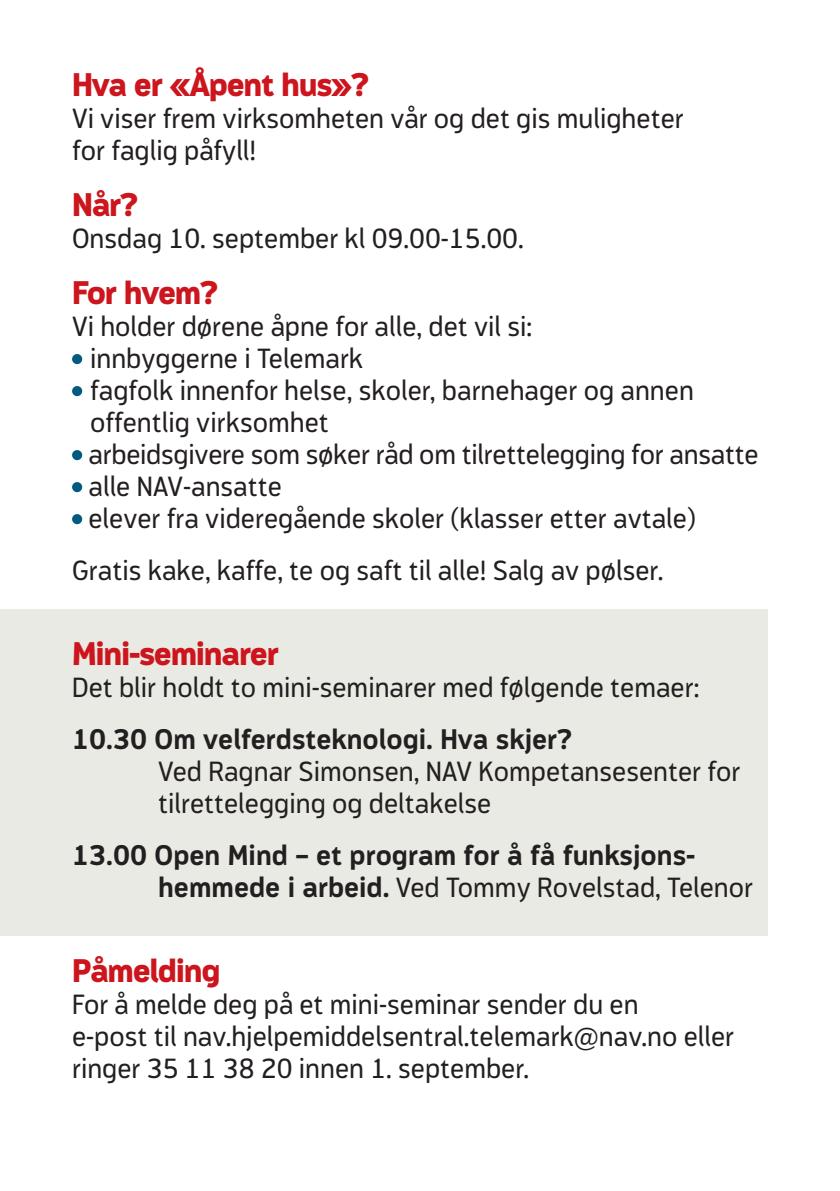
<style>
.page{position:relative;width:840px;height:1191px;background:#fff}
.page>*{position:absolute;margin:0;border:0;box-sizing:border-box;transform-origin:0 0}
.t1{font:800 32px "Modus";letter-spacing:-.04em;color:#cd151d}
.t2{font:28px/32px "Modus";color:#231f20}
.t3{font:700 28px/32px "Modus";color:#231f20}
.s1{font-weight:400}
</style>
<div class="page">
<div style="left:0;top:609px;width:767px;height:326px;background:#e9eae4"></div>
<div style="left:72px;top:354px;width:10px;height:10px;background:#005b7f;border-radius:50%"></div>
<div style="left:72px;top:386px;width:10px;height:10px;background:#005b7f;border-radius:50%"></div>
<div style="left:72px;top:450px;width:10px;height:10px;background:#005b7f;border-radius:50%"></div>
<div style="left:72px;top:482px;width:10px;height:10px;background:#005b7f;border-radius:50%"></div>
<div style="left:72px;top:514px;width:10px;height:10px;background:#005b7f;border-radius:50%"></div>
<p class="t1" style="left:72px;top:67px;width:299px">Hva er «Åpent hus»?</p>
<p class="t2" style="left:72px;top:102px;width:613px">Vi viser frem virksomheten vår og det gis muligheter for faglig påfyll!</p>
<p class="t1" style="left:72px;top:187px;width:68px">Når?</p>
<p class="t2" style="left:72px;top:222px;width:453px">Onsdag 10. september kl 09.00-15.00.</p>
<p class="t1" style="left:72px;top:275px;width:148px">For hvem?</p>
<p class="t2" style="left:88px;top:310px;width:671px;text-indent:-16px">Vi holder dørene åpne for alle, det vil si:<br>innbyggerne i Telemark<br>fagfolk innenfor helse, skoler, barnehager og annen offentlig virksomhet<br>arbeidsgivere som søker råd om tilrettelegging for ansatte alle NAV-ansatte<br>elever fra videregående skoler (klasser etter avtale)</p>
<p class="t2" style="left:72px;top:554px;width:592px">Gratis kake, kaffe, te og saft til alle! Salg av pølser.</p>
<p class="t1" style="left:72px;top:636px;width:208px">Mini-seminarer</p>
<p class="t2" style="left:72px;top:671px;width:628px">Det blir holdt to mini-seminarer med følgende temaer:</p>
<p class="t3" style="left:72px;top:723px;width:501px">10.30 Om velferdsteknologi. Hva skjer?</p>
<p class="t2" style="left:158px;top:755px;width:583px">Ved Ragnar Simonsen, NAV Kompetansesenter for tilrettelegging og deltakelse</p>
<p class="t3" style="left:158px;top:839px;width:596px;text-indent:-86px">13.00 Open Mind – et program for å få funksjons&shy;hemmede i arbeid. <span class="s1">Ved Tommy Rovelstad, Telenor</span></p>
<p class="t1" style="left:72px;top:952px;width:150px">Påmelding</p>
<p class="t2" style="left:72px;top:988px;width:663px">For å melde deg på et mini-seminar sender du en<br>e-post til nav.hjelpemiddelsentral.telemark@nav.no eller ringer 35 11 38 20 innen 1. september.</p>
</div>
